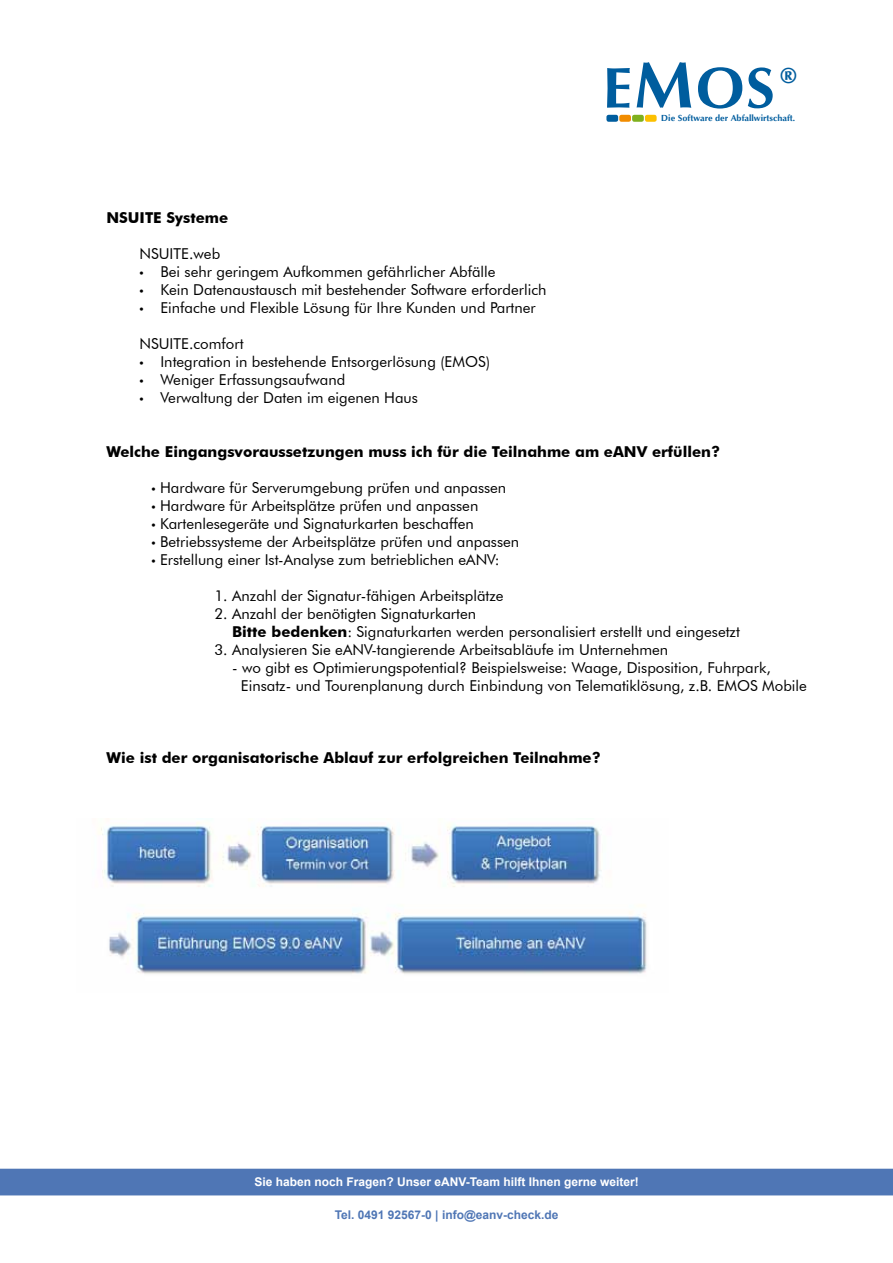
<style>
.page{position:relative;width:893px;height:1263px;background:#fff}
.page>*{position:absolute;margin:0;border:0;box-sizing:border-box;transform-origin:0 0}
.t1{font:700 58.65px "Optimum";color:#005d9e}
.t2{font:700 22.35px "Optimum";color:#005d9e}
.t3{font:15px/18px "Futura BT";color:#000}
.t4{font:700 15px "Futura BT";color:#000}
.t5{font:700 12px "Arial";color:#fff}
.t6{font:700 12px "Arial";color:#4f76b5}
.t7{font:700 9px "Optimum";color:#005d9e}
.s1{font-size:67.35px}
.s2{font-family:"Myriad Pro"}
.s3{font-weight:700}
</style>
<div class="page">
<div style="left:0;top:1169px;width:893px;height:26px;background:#4f76b5"></div>
<div style="left:254px;top:1177px;width:385px;height:9px;background:#4f76b5"></div>
<img style="left:98px;top:822px;width:549px;height:152px">
<div style="left:606px;top:115px;width:12px;height:7px;background:#005d9e;border-radius:2px"></div>
<div style="left:619px;top:115px;width:12px;height:7px;background:#f18c00;border-radius:2px"></div>
<div style="left:632px;top:115px;width:12px;height:7px;background:#7eb01e;border-radius:2px"></div>
<div style="left:645px;top:115px;width:12px;height:7px;background:#fcc000;border-radius:2px"></div>
<h1 class="t1" style="left:603px;top:54px;width:174px">E<span class="s1">M</span>OS</h1>
<h2 class="t2" style="left:780px;top:62px;width:19px">®</h2>
<p class="t7" style="left:661px;top:113px;width:135px">Die Software der Abfallwirtschaft.</p>
<p class="t4" style="left:106px;top:208px;width:123px">NSUITE Systeme</p>
<p class="t3" style="left:139px;top:244px;width:82px">NSUITE.web</p>
<p class="t3" style="left:139px;top:262px;width:358px"><span class="s2">•</span> Bei sehr geringem Aufkommen gefährlicher Abfälle</p>
<p class="t3" style="left:139px;top:280px;width:409px"><span class="s2">•</span> Kein Datenaustausch mit bestehender Software erforderlich</p>
<p class="t3" style="left:139px;top:298px;width:398px"><span class="s2">•</span> Einfache und Flexible Lösung für Ihre Kunden und Partner</p>
<p class="t3" style="left:139px;top:334px;width:106px">NSUITE.comfort</p>
<p class="t3" style="left:139px;top:352px;width:352px"><span class="s2">•</span> Integration in bestehende Entsorgerlösung (EMOS)</p>
<p class="t3" style="left:139px;top:370px;width:207px"><span class="s2">•</span> Weniger Erfassungsaufwand</p>
<p class="t3" style="left:139px;top:388px;width:280px"><span class="s2">•</span> Verwaltung der Daten im eigenen Haus</p>
<p class="t4" style="left:106px;top:442px;width:615px">Welche Eingangsvoraussetzungen muss ich für die Teilnahme am eANV erfüllen?</p>
<p class="t3" style="left:151px;top:478px;width:356px"><span class="s2">•</span> Hardware für Serverumgebung prüfen und anpassen</p>
<p class="t3" style="left:151px;top:496px;width:328px"><span class="s2">•</span> Hardware für Arbeitsplätze prüfen und anpassen</p>
<p class="t3" style="left:151px;top:514px;width:324px"><span class="s2">•</span> Kartenlesegeräte und Signaturkarten beschaffen</p>
<p class="t3" style="left:151px;top:532px;width:369px"><span class="s2">•</span> Betriebssysteme der Arbeitsplätze prüfen und anpassen</p>
<p class="t3" style="left:151px;top:550px;width:350px"><span class="s2">•</span> Erstellung einer Ist-Analyse zum betrieblichen eANV:</p>
<p class="t3" style="left:214px;top:586px;width:291px">1. Anzahl der Signatur-fähigen Arbeitsplätze</p>
<p class="t3" style="left:232px;top:604px;width:509px;text-indent:-18px">2. Anzahl der benötigten Signaturkarten<br><span class="s3">Bitte bedenken</span>: Signaturkarten werden personalisiert erstellt und eingesetzt</p>
<p class="t3" style="left:214px;top:640px;width:455px">3. Analysieren Sie eANV-tangierende Arbeitsabläufe im Unternehmen</p>
<p class="t3" style="left:241px;top:658px;width:567px;text-indent:-9px">- wo gibt es Optimierungspotential? Beispielsweise: Waage, Disposition, Fuhrpark,<br>Einsatz- und Tourenplanung durch Einbindung von Telematiklösung, z.B. EMOS Mobile</p>
<p class="t4" style="left:106px;top:748px;width:496px">Wie ist der organisatorische Ablauf zur erfolgreichen Teilnahme?</p>
<p class="t5" style="left:254px;top:1173px;width:386px">Sie haben noch Fragen? Unser eANV-Team hilft Ihnen gerne weiter!</p>
<p class="t6" style="left:335px;top:1207px;width:225px">Tel. 0491 92567-0 | info@eanv-check.de</p>
</div>
